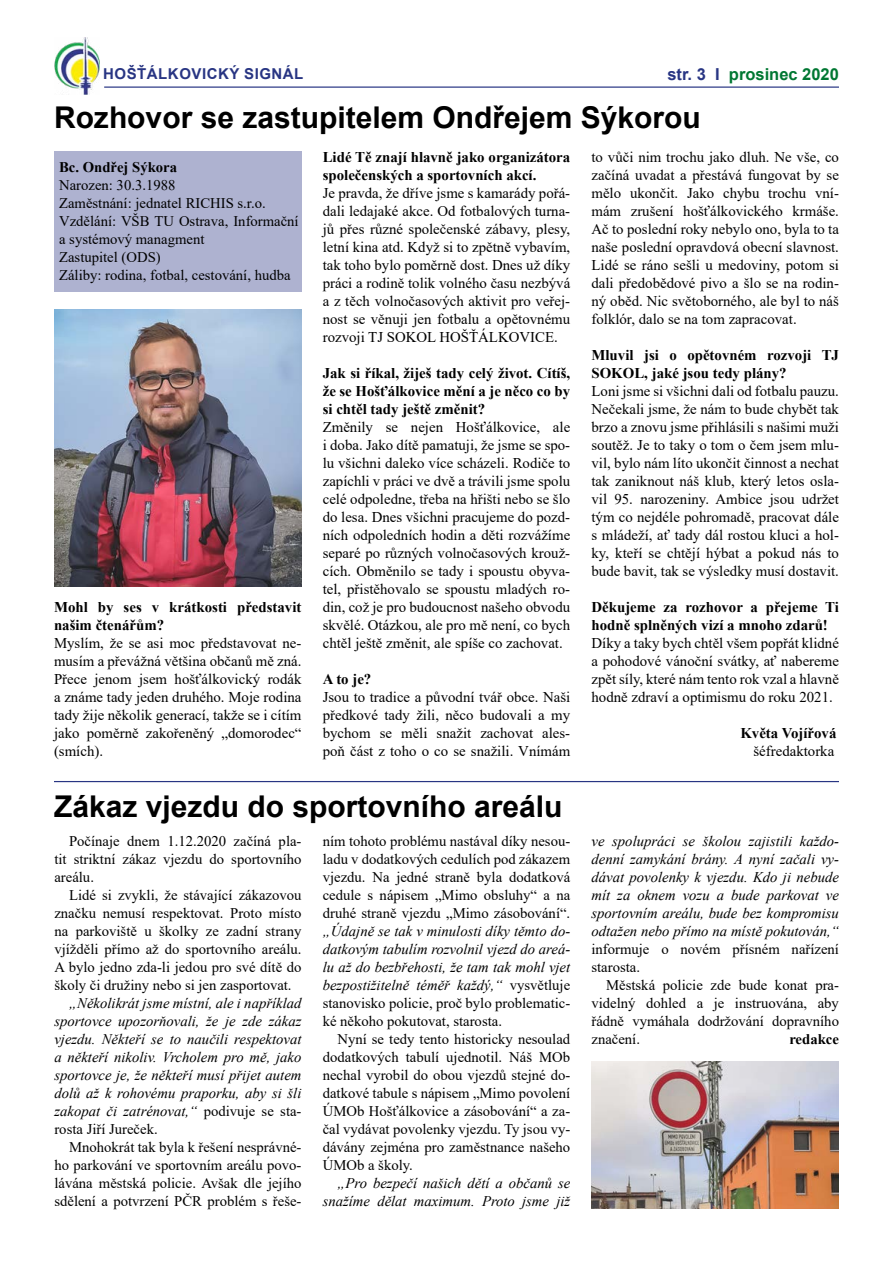
<style>
.page{position:relative;width:893px;height:1263px;background:#fff}
.page>*{position:absolute;margin:0;border:0;box-sizing:border-box;transform-origin:0 0}
.t1{font:700 30px "Arial";color:#000}
.t2{font:700 16.5px "Arial";color:#007732}
.t3{font:700 15px "Arial";letter-spacing:.035em;color:#283583}
.t4{font:14.85px/18px "Times New Roman";color:#000;text-align:justify}
.t5{font:700 14.85px/18px "Times New Roman";color:#000}
.t6{font:14.7px/18px "Times New Roman";color:#000;text-align:justify}
.t7{font:italic 14.7px/18px "Times New Roman";color:#000;text-align:justify}
.t8{font:700 14.7px "Times New Roman";color:#000}
.s1{color:#283583}
.s2{font-style:normal}
</style>
<div class="page">
<hr style="left:54px;top:781px;width:785px;height:1px;background:#283583">
<img style="left:54px;top:37px;width:46px;height:57px">
<hr style="left:104px;top:87px;width:735px;height:1px;background:#283583">
<img style="left:591px;top:1062px;width:248px;height:147px">
<img style="left:54px;top:309px;width:247px;height:277px">
<div style="left:54px;top:151px;width:247px;height:140px;background:#aeb2d0"></div>
<p class="t3" style="left:103px;top:63px;width:202px">HOŠŤÁLKOVICKÝ SIGNÁL</p>
<p class="t2" style="left:667px;top:62px;width:173px"><span class="s1">str. 3 I</span> prosinec 2020</p>
<h1 class="t1" style="left:54px;top:96px;width:648px">Rozhovor se zastupitelem Ondřejem Sýkorou</h1>
<p class="t8" style="left:59px;top:157px;width:120px">Bc. Ondřej Sýkora</p>
<p class="t6" style="left:59px;top:176px;width:241px;text-align:left">Narozen: 30.3.1988<br>Zaměstnání: jednatel RICHIS s.r.o.<br>Vzdělání: VŠB TU Ostrava, Informační a systémový managment<br>Zastupitel (ODS)<br>Záliby: rodina, fotbal, cestování, hudba</p>
<p class="t5" style="left:54px;top:598px;width:249px">Mohl by ses v krátkosti představit našim čtenářům?</p>
<p class="t4" style="left:54px;top:634px;width:249px">Myslím, že se asi moc představovat ne&shy;musím a převážná většina občanů mě zná.<br>Přece jenom jsem hošťálkovický rodák a známe tady jeden druhého. Moje rodina tady žije několik generací, takže se i cítím jako poměrně zakořeněný „domorodec“ (smích).</p>
<p class="t5" style="left:323px;top:148px;width:249px">Lidé Tě znají hlavně jako organizátora společenských a sportovních akcí.</p>
<p class="t4" style="left:323px;top:184px;width:249px">Je pravda, že dříve jsme s kamarády pořá&shy;dali ledajaké akce. Od fotbalových turna&shy;jů přes různé společenské zábavy, plesy, letní kina atd. Když si to zpětně vybavím, tak toho bylo poměrně dost. Dnes už díky práci a rodině tolik volného času nezbývá a z těch volnočasových aktivit pro veřej&shy;nost se věnuji jen fotbalu a opětovnému rozvoji TJ SOKOL HOŠŤÁLKOVICE.</p>
<p class="t5" style="left:323px;top:364px;width:249px;text-align:justify">Jak si říkal, žiješ tady celý život. Cítíš, že se Hošťálkovice mění a je něco co by si chtěl tady ještě změnit?</p>
<p class="t4" style="left:323px;top:418px;width:249px">Změnily se nejen Hošťálkovice, ale i doba. Jako dítě pamatuji, že jsme se spo&shy;lu všichni daleko více scházeli. Rodiče to zapíchli v práci ve dvě a trávili jsme spolu celé odpoledne, třeba na hřišti nebo se šlo do lesa. Dnes všichni pracujeme do pozd&shy;ních odpoledních hodin a děti rozvážíme separé po různých volnočasových krouž&shy;cích. Obměnilo se tady i spoustu obyva&shy;tel, přistěhovalo se spoustu mladých ro&shy;din, což je pro budoucnost našeho obvodu skvělé. Otázkou, ale pro mě není, co bych chtěl ještě změnit, ale spíše co zachovat.</p>
<p class="t5" style="left:323px;top:670px;width:50px">A to je?</p>
<p class="t4" style="left:323px;top:688px;width:249px">Jsou to tradice a původní tvář obce. Naši předkové tady žili, něco budovali a my bychom se měli snažit zachovat ales&shy;poň část z toho o co se snažili. Vnímám</p>
<h1 class="t1" style="left:54px;top:786px;width:510px">Zákaz vjezdu do sportovního areálu</h1>
<p class="t6" style="left:323px;top:832px;width:249px">ním tohoto problému nastával díky nesou&shy;ladu v dodatkových cedulích pod zákazem vjezdu. Na jedné straně byla dodatková cedule s nápisem „Mimo obsluhy“ a na druhé straně vjezdu „Mimo zásobování“.</p>
<p class="t7" style="left:323px;top:922px;width:249px">„Údajně se tak v minulosti díky těmto do&shy;datkovým tabulím rozvolnil vjezd do areá&shy;lu až do bezbřehosti, že tam tak mohl vjet bezpostižitelně téměř každý,“ <span class="s2">vysvětluje stanovisko policie, proč bylo problematic&shy;ké někoho pokutovat, starosta.</span></p>
<p class="t6" style="left:323px;top:1030px;width:249px;text-indent:15px">Nyní se tedy tento historicky nesoulad dodatkových tabulí ujednotil. Náš MOb nechal vyrobil do obou vjezdů stejné do&shy;datkové tabule s nápisem „Mimo povolení ÚMOb Hošťálkovice a zásobování“ a za&shy;čal vydávat povolenky vjezdu. Ty jsou vy&shy;dávány zejména pro zaměstnance našeho ÚMOb a školy.</p>
<p class="t7" style="left:323px;top:1174px;width:249px;text-align:right">„Pro bezpečí našich dětí a občanů se snažíme dělat maximum. Proto jsme již</p>
<p class="t6" style="left:54px;top:832px;width:249px;text-indent:15px">Počínaje dnem 1.12.2020 začíná pla&shy;tit striktní zákaz vjezdu do sportovního areálu.</p>
<p class="t6" style="left:54px;top:886px;width:249px;text-indent:15px">Lidé si zvykli, že stávající zákazovou značku nemusí respektovat. Proto místo na parkoviště u školky ze zadní strany vjížděli přímo až do sportovního areálu.<br>A bylo jedno zda-li jedou pro své dítě do školy či družiny nebo si jen zasportovat.</p>
<p class="t7" style="left:54px;top:994px;width:249px;text-indent:15px">„Několikrát jsme místní, ale i například sportovce upozorňovali, že je zde zákaz vjezdu. Někteří se to naučili respektovat a někteří nikoliv. Vrcholem pro mě, jako sportovce je, že někteří musí přijet autem dolů až k rohovému praporku, aby si šli zakopat či zatrénovat,“ <span class="s2">podivuje se sta&shy;rosta Jiří Jureček.</span></p>
<p class="t6" style="left:54px;top:1138px;width:249px;text-indent:15px">Mnohokrát tak byla k řešení nesprávné&shy;ho parkování ve sportovním areálu povo&shy;lávána městská policie. Avšak dle jejího sdělení a potvrzení PČR problém s řeše-</p>
<p class="t4" style="left:591px;top:148px;width:249px">to vůči nim trochu jako dluh. Ne vše, co začíná uvadat a přestává fungovat by se mělo ukončit. Jako chybu trochu vní&shy;mám zrušení hošťálkovického krmáše.<br>Ač to poslední roky nebylo ono, byla to ta naše poslední opravdová obecní slavnost.<br>Lidé se ráno sešli u medoviny, potom si dali předobědové pivo a šlo se na rodin&shy;ný oběd. Nic světoborného, ale byl to náš folklór, dalo se na tom zapracovat.</p>
<p class="t5" style="left:591px;top:346px;width:249px">Mluvil jsi o opětovném rozvoji TJ<br>SOKOL, jaké jsou tedy plány?</p>
<p class="t4" style="left:591px;top:382px;width:249px">Loni jsme si všichni dali od fotbalu pauzu.<br>Nečekali jsme, že nám to bude chybět tak brzo a znovu jsme přihlásili s našimi muži soutěž. Je to taky o tom o čem jsem mlu&shy;vil, bylo nám líto ukončit činnost a nechat tak zaniknout náš klub, který letos osla&shy;vil 95. narozeniny. Ambice jsou udržet tým co nejdéle pohromadě, pracovat dále s mládeží, ať tady dál rostou kluci a hol&shy;ky, kteří se chtějí hýbat a pokud nás to bude bavit, tak se výsledky musí dostavit.</p>
<p class="t5" style="left:591px;top:598px;width:249px">Děkujeme za rozhovor a přejeme Ti hodně splněných vizí a mnoho zdarů!</p>
<p class="t4" style="left:591px;top:634px;width:249px">Díky a taky bych chtěl všem popřát klidné a pohodové vánoční svátky, ať nabereme zpět síly, které nám tento rok vzal a hlavně hodně zdraví a optimismu do roku 2021.</p>
<p class="t5" style="left:740px;top:724px;width:98px">Květa Vojířová</p>
<p class="t4" style="left:753px;top:742px;width:82px">šéfredaktorka</p>
<p class="t7" style="left:591px;top:832px;width:249px">ve spolupráci se školou zajistili každo&shy;denní zamykání brány. A nyní začali vy&shy;dávat povolenky k vjezdu. Kdo ji nebude mít za oknem vozu a bude parkovat ve sportovním areálu, bude bez kompromisu odtažen nebo přímo na místě pokutován,“</p>
<p class="t6" style="left:591px;top:940px;width:249px">informuje o novém přísném nařízení starosta.</p>
<p class="t6" style="left:591px;top:976px;width:249px;text-indent:15px">Městská policie zde bude konat pra&shy;videlný dohled a je instruována, aby řádně vymáhala dodržování dopravního značení.</p>
<p class="t8" style="left:789px;top:1028px;width:51px">redakce</p>
</div>
